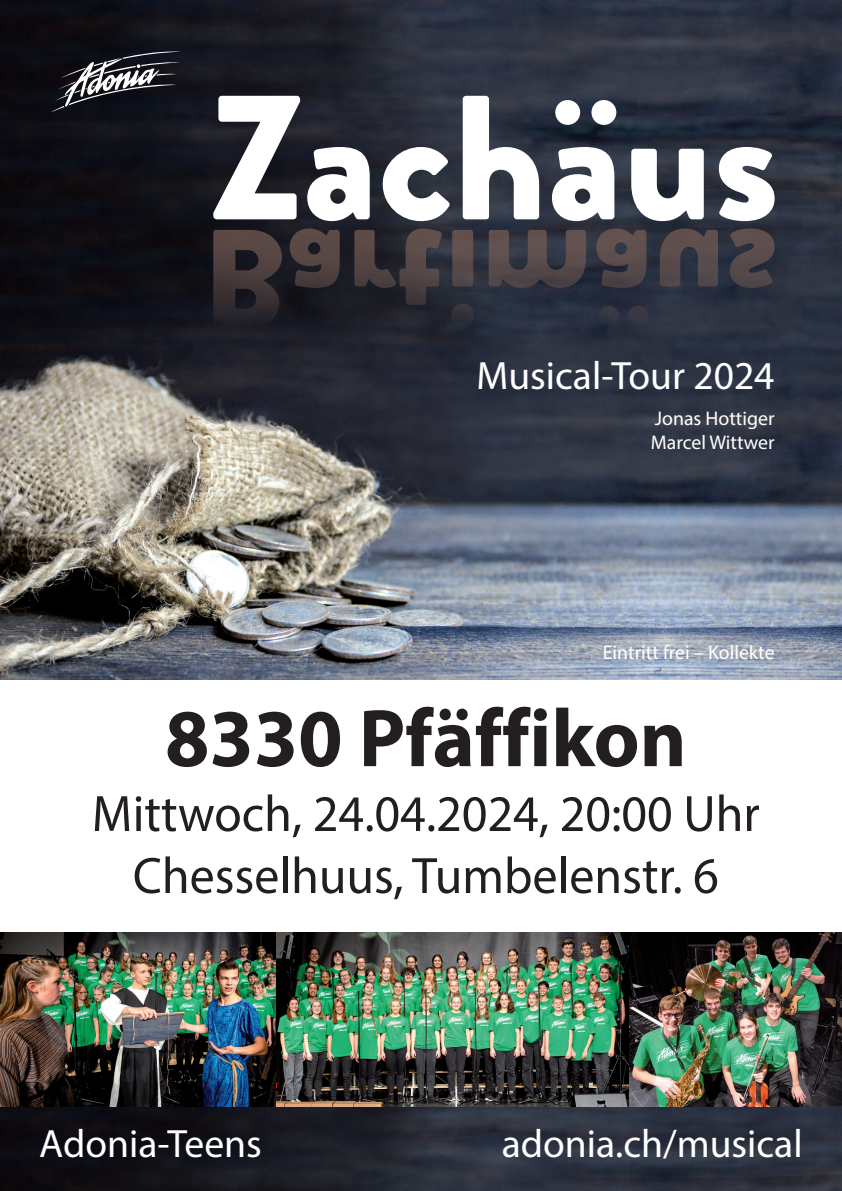
<style>
.page{position:relative;width:842px;height:1191px;background:#fff}
.page>*{position:absolute;margin:0;border:0;box-sizing:border-box;transform-origin:0 0}
.t1{font:700 82.4px "Myriad Pro";color:#231f20}
.t2{font:51.5px "Myriad Pro";color:#231f20}
.t3{font:39.6px "Myriad Pro";color:#fff}
.t4{font:19.8px/23.8px "Myriad Pro";color:#fff}
</style>
<div class="page">
<img style="left:0;top:932px;width:842px;height:259px">
<img style="left:0;top:0;width:842px;height:679px">
<svg style="left:51px;top:51px;width:130px;height:61px;background:#38393f"></svg>
<svg style="left:213px;top:228px;width:562px;height:101px;background:#37343b"></svg>
<svg style="left:213px;top:96px;width:562px;height:125px"></svg>
<p class="t3" style="left:476px;top:352px;width:300px">Musical-Tour 2024</p>
<p class="t4" style="left:651px;top:406px;width:125px">Jonas Hottiger<br>Marcel Wittwer</p>
<p class="t4" style="left:603px;top:640px;width:173px">Eintritt frei – Kollekte</p>
<p class="t1" style="left:165px;top:684px;width:523px">8330 Pfäffikon</p>
<p class="t2" style="left:92px;top:782px;width:669px">Mittwoch, 24.04.2024, 20:00 Uhr</p>
<p class="t2" style="left:133px;top:844px;width:587px">Chesselhuus, Tumbelenstr. 6</p>
<p class="t3" style="left:39px;top:1119px;width:224px">Adonia-Teens</p>
<p class="t3" style="left:502px;top:1119px;width:302px">adonia.ch/musical</p>
</div>
